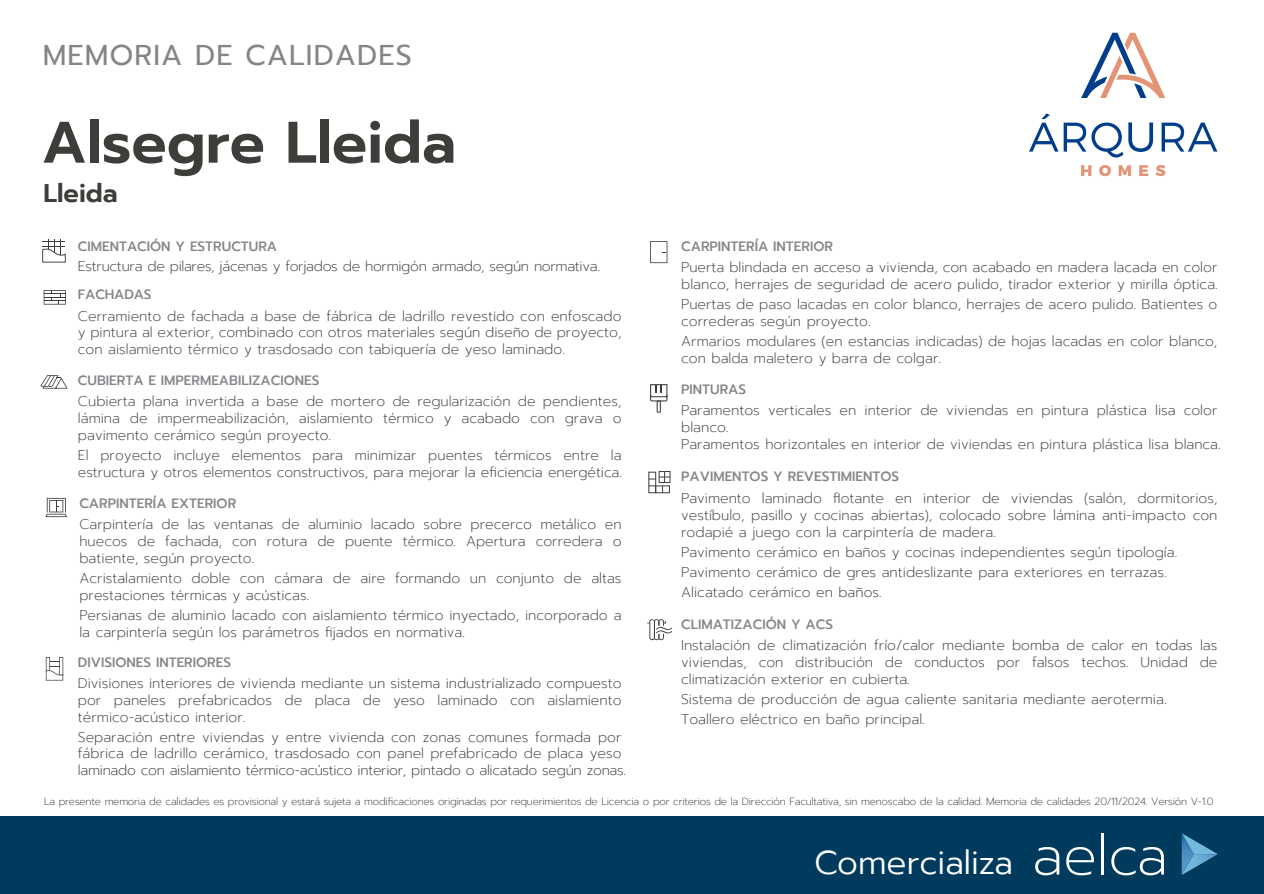
<style>
.page{position:relative;width:1264px;height:894px;background:#fff}
.page>*{position:absolute;margin:0;border:0;box-sizing:border-box;transform-origin:0 0}
.t1{font:600 58.5px "Prompt";color:#3e3d3a}
.t2{font:300 33px "Prompt";color:#fff}
.t3{font:28.5px "Prompt";letter-spacing:.04em;color:#868489}
.t4{font:600 25.5px "Prompt";color:#3e3d3a}
.t5{font:200 14.1px/17px "Prompt";color:#3e3d3a}
.t6{font:200 14.1px "Prompt";letter-spacing:-.02em;color:#3e3d3a}
.t7{font:500 13.5px "Prompt";color:#868489}
.t8{font:200 10.35px "Prompt";letter-spacing:-.025em;color:#3e3d3a}
</style>
<div class="page">
<div style="left:0;top:816px;width:1263px;height:77px;background:#003b5e"></div>
<svg style="left:1035px;top:847px;width:24px;height:28px"></svg>
<svg style="left:1066px;top:847px;width:27px;height:28px"></svg>
<hr style="left:1101px;top:833px;width:2px;height:41px;background:#fff">
<svg style="left:1111px;top:847px;width:52px;height:28px"></svg>
<svg style="left:1181px;top:833px;width:36px;height:41px"></svg>
<svg style="left:647px;top:619px;width:25px;height:21px"></svg>
<div style="left:648px;top:471px;width:8px;height:22px;border:1px solid #3e3d3a"></div>
<svg style="left:648px;top:471px;width:22px;height:21px"></svg>
<div style="left:655px;top:485px;width:14px;height:8px;border:1px solid #3e3d3a"></div>
<div style="left:658px;top:471px;width:12px;height:11px;border:1px solid #3e3d3a"></div>
<svg style="left:650px;top:384px;width:17px;height:27px"></svg>
<svg style="left:650px;top:241px;width:17px;height:22px"></svg>
<svg style="left:46px;top:657px;width:17px;height:23px"></svg>
<svg style="left:45px;top:498px;width:22px;height:19px"></svg>
<svg style="left:40px;top:375px;width:28px;height:13px"></svg>
<svg style="left:44px;top:290px;width:22px;height:14px"></svg>
<svg style="left:42px;top:239px;width:24px;height:23px"></svg>
<svg style="left:1099px;top:165px;width:11px;height:11px"></svg>
<svg style="left:1118px;top:165px;width:12px;height:11px"></svg>
<svg style="left:1139px;top:165px;width:9px;height:11px"></svg>
<svg style="left:1155px;top:165px;width:10px;height:11px"></svg>
<svg style="left:1029px;top:113px;width:123px;height:44px"></svg>
<svg style="left:1161px;top:123px;width:56px;height:29px"></svg>
<svg style="left:1081px;top:33px;width:84px;height:65px"></svg>
<svg style="left:1081px;top:165px;width:10px;height:11px"></svg>
<h3 class="t3" style="left:43px;top:34px;width:370px">MEMORIA DE CALIDADES</h3>
<h1 class="t1" style="left:42px;top:99px;width:416px">Alsegre Lleida</h1>
<h3 class="t4" style="left:43px;top:175px;width:76px">Lleida</h3>
<p class="t7" style="left:78px;top:236px;width:201px">CIMENTACIÓN Y ESTRUCTURA</p>
<p class="t6" style="left:78px;top:257px;width:523px">Estructura de pilares, jácenas y forjados de hormigón armado, según normativa.</p>
<p class="t7" style="left:78px;top:285px;width:75px">FACHADAS</p>
<p class="t5" style="left:78px;top:307px;width:545px;text-align:justify">Cerramiento de fachada a base de fábrica de ladrillo revestido con enfoscado y pintura al exterior, combinado con otros materiales según diseño de proyecto, con aislamiento térmico y trasdosado con tabiquería de yeso laminado.</p>
<p class="t7" style="left:78px;top:370px;width:243px">CUBIERTA E IMPERMEABILIZACIONES</p>
<p class="t5" style="left:78px;top:392px;width:545px;text-align:justify">Cubierta plana invertida a base de mortero de regularización de pendientes, lámina de impermeabilización, aislamiento térmico y acabado con grava o pavimento cerámico según proyecto.</p>
<p class="t5" style="left:78px;top:446px;width:545px">El proyecto incluye elementos para minimizar puentes térmicos entre la estructura y otros elementos constructivos, para mejorar la eficiencia energética.</p>
<p class="t7" style="left:79px;top:493px;width:158px">CARPINTERÍA EXTERIOR</p>
<p class="t5" style="left:79px;top:515px;width:543px;text-align:justify">Carpintería de las ventanas de aluminio lacado sobre precerco metálico en huecos de fachada, con rotura de puente térmico. Apertura corredera o batiente, según proyecto.</p>
<p class="t5" style="left:79px;top:569px;width:543px">Acristalamiento doble con cámara de aire formando un conjunto de altas prestaciones térmicas y acústicas.</p>
<p class="t5" style="left:79px;top:606px;width:543px">Persianas de aluminio lacado con aislamiento térmico inyectado, incorporado a la carpintería según los parámetros fijados en normativa.</p>
<p class="t7" style="left:78px;top:652px;width:155px">DIVISIONES INTERIORES</p>
<p class="t5" style="left:78px;top:674px;width:545px;text-align:justify">Divisiones interiores de vivienda mediante un sistema industrializado compuesto por paneles prefabricados de placa de yeso laminado con aislamiento térmico-acústico interior.</p>
<p class="t5" style="left:78px;top:728px;width:549px">Separación entre viviendas y entre vivienda con zonas comunes formada por fábrica de ladrillo cerámico, trasdosado con panel prefabricado de placa yeso laminado con aislamiento térmico-acústico interior, pintado o alicatado según zonas.</p>
<p class="t7" style="left:681px;top:236px;width:153px">CARPINTERÍA INTERIOR</p>
<p class="t5" style="left:681px;top:258px;width:538px">Puerta blindada en acceso a vivienda, con acabado en madera lacada en color blanco, herrajes de seguridad de acero pulido, tirador exterior y mirilla óptica.</p>
<p class="t5" style="left:681px;top:295px;width:537px">Puertas de paso lacadas en color blanco, herrajes de acero pulido. Batientes o correderas según proyecto.</p>
<p class="t5" style="left:681px;top:332px;width:537px">Armarios modulares (en estancias indicadas) de hojas lacadas en color blanco, con balda maletero y barra de colgar.</p>
<p class="t7" style="left:681px;top:379px;width:66px">PINTURAS</p>
<p class="t5" style="left:681px;top:401px;width:541px">Paramentos verticales en interior de viviendas en pintura plástica lisa color blanco.<br>Paramentos horizontales en interior de viviendas en pintura plástica lisa blanca.</p>
<p class="t7" style="left:681px;top:466px;width:219px">PAVIMENTOS Y REVESTIMIENTOS</p>
<p class="t5" style="left:681px;top:490px;width:537px;text-align:justify">Pavimento laminado flotante en interior de viviendas (salón, dormitorios, vestíbulo, pasillo y cocinas abiertas), colocado sobre lámina anti-impacto con rodapié a juego con la carpintería de madera.</p>
<p class="t5" style="left:681px;top:542px;width:497px;line-height:20px">Pavimento cerámico en baños y cocinas independientes según tipología.<br>Pavimento cerámico de gres antideslizante para exteriores en terrazas.<br>Alicatado cerámico en baños.</p>
<p class="t7" style="left:681px;top:614px;width:153px">CLIMATIZACIÓN Y ACS</p>
<p class="t5" style="left:681px;top:636px;width:537px;text-align:justify">Instalación de climatización frío/calor mediante bomba de calor en todas las viviendas, con distribución de conductos por falsos techos. Unidad de climatización exterior en cubierta.</p>
<p class="t5" style="left:681px;top:688px;width:487px;line-height:20px">Sistema de producción de agua caliente sanitaria mediante aerotermia.<br>Toallero eléctrico en baño principal.</p>
<p class="t8" style="left:44px;top:793px;width:1170px">La presente memoria de calidades es provisional y estará sujeta a modificaciones originadas por requerimientos de Licencia o por criterios de la Dirección Facultativa, sin menoscabo de la calidad. Memoria de calidades 20/11/2024. Versión V-1.0</p>
<h2 class="t2" style="left:814px;top:839px;width:200px">Comercializa</h2>
</div>
